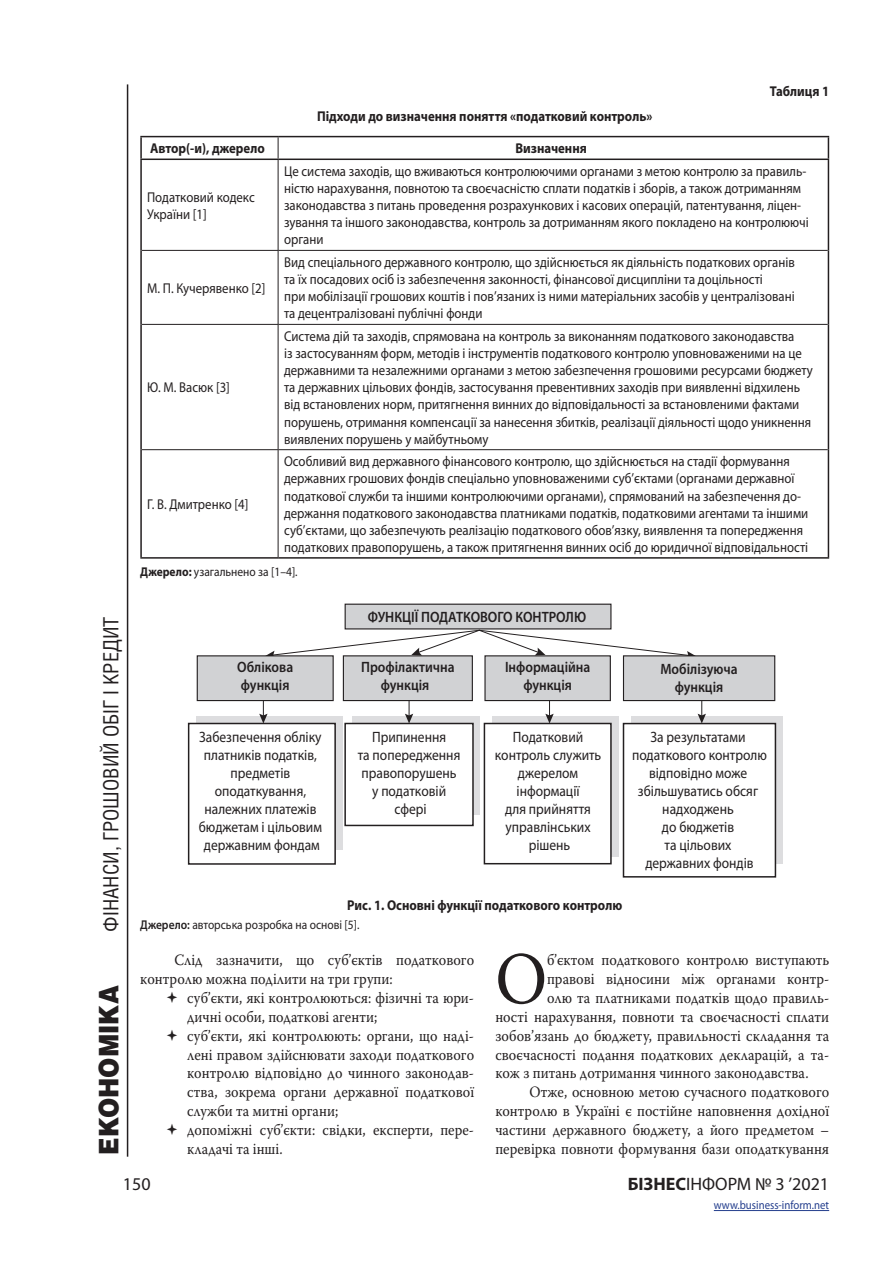
<style>
.page{position:relative;width:893px;height:1263px;background:#fff}
.page>*{position:absolute;margin:0;border:0;box-sizing:border-box;transform-origin:0 0}
.Osnova{font:73.05px "Warnock Pro";color:#231f20;scale:.9 1}
.t1{font:900 27px "Helios";color:#231f20;scale:.9 1}
.t2{font:21px "Helios Cond";color:#231f20}
.t3{font:18px "Myriad Pro";color:#231f20}
.Osnova-2{font:15.75px/18.9px "Warnock Pro";color:#231f20;scale:.9 1}
.Otstup{font:15.75px/18.9px "Warnock Pro";color:#231f20;scale:.9 1}
.t4{font:15px/18px "Myriad Pro";color:#231f20;text-align:center;scale:.9 1}
.t5{font:600 15px/18px "Myriad Pro";color:#231f20;text-align:center;scale:.9 1}
.Table{font:14.25px/17.1px "Myriad Pro";color:#231f20;scale:.9 1}
.Title_table{font:700 14.25px "Myriad Pro";color:#231f20;scale:.9 1}
.Table-2{font:700 14.25px "Myriad Pro";color:#231f20;scale:.9 1}
.Snoska{font:12.75px "Myriad Pro";color:#231f20;scale:.9 1}
.t6{font:12px "Myriad Pro";color:#253f8e;scale:.9 1}
.s1{font-weight:700}
.s2{font-weight:600}
</style>
<div class="page">
<hr style="left:127px;top:84px;width:1px;height:1073px;background:#231f20">
<hr style="left:714px;top:1210px;width:115px;height:1px;background:#253f8e">
<hr style="left:140px;top:160px;width:2px;height:90px;background:#231f20">
<hr style="left:828px;top:160px;width:1px;height:90px;background:#231f20">
<hr style="left:140px;top:250px;width:2px;height:74px;background:#231f20">
<hr style="left:828px;top:250px;width:1px;height:74px;background:#231f20">
<hr style="left:140px;top:324px;width:2px;height:126px;background:#231f20">
<hr style="left:828px;top:324px;width:1px;height:126px;background:#231f20">
<hr style="left:140px;top:450px;width:2px;height:107px;background:#231f20">
<hr style="left:828px;top:450px;width:1px;height:107px;background:#231f20">
<hr style="left:140px;top:557px;width:138px;height:2px;background:#231f20">
<hr style="left:278px;top:557px;width:551px;height:2px;background:#231f20">
<svg style="left:278px;top:137px;width:1px;height:22px"></svg>
<hr style="left:278px;top:160px;width:1px;height:90px;background:#231f20">
<hr style="left:142px;top:250px;width:136px;height:1px;background:#231f20">
<hr style="left:278px;top:250px;width:550px;height:1px;background:#231f20">
<hr style="left:278px;top:251px;width:1px;height:73px;background:#231f20">
<hr style="left:142px;top:324px;width:136px;height:1px;background:#231f20">
<hr style="left:278px;top:324px;width:550px;height:1px;background:#231f20">
<hr style="left:278px;top:325px;width:1px;height:124px;background:#231f20">
<hr style="left:142px;top:449px;width:136px;height:1px;background:#231f20">
<hr style="left:278px;top:449px;width:550px;height:1px;background:#231f20">
<hr style="left:278px;top:450px;width:1px;height:107px;background:#231f20">
<hr style="left:140px;top:136px;width:138px;height:1px;background:#231f20">
<hr style="left:140px;top:137px;width:2px;height:22px;background:#231f20">
<hr style="left:278px;top:136px;width:551px;height:1px;background:#231f20">
<svg style="left:828px;top:137px;width:1px;height:22px"></svg>
<hr style="left:140px;top:159px;width:138px;height:1px;background:#231f20">
<hr style="left:278px;top:159px;width:551px;height:1px;background:#231f20">
<svg style="left:353px;top:716px;width:127px;height:99px"></svg>
<div style="left:345px;top:723px;width:128px;height:102px;background:#fff"></div>
<div style="left:344px;top:723px;width:130px;height:103px;border:2px solid #231f20"></div>
<svg style="left:196px;top:716px;width:147px;height:133px;background:#d9d9db"></svg>
<div style="left:189px;top:723px;width:146px;height:141px;background:#fff"></div>
<div style="left:188px;top:723px;width:148px;height:142px;border:2px solid #231f20"></div>
<div style="left:492px;top:716px;width:126px;height:140px;background:#dddddf"></div>
<div style="left:484px;top:723px;width:127px;height:141px;background:#fff"></div>
<div style="left:484px;top:723px;width:128px;height:141px;border:2px solid #231f20"></div>
<svg style="left:267px;top:629px;width:427px;height:30px"></svg>
<svg style="left:631px;top:716px;width:152px;height:148px;background:#d8d7d9"></svg>
<div style="left:623px;top:723px;width:152px;height:154px;background:#fff"></div>
<div style="left:623px;top:723px;width:153px;height:154px;border:2px solid #231f20"></div>
<div style="left:345px;top:604px;width:266px;height:25px;background:#d1d2d4"></div>
<div style="left:345px;top:604px;width:266px;height:25px;border:1px solid #231f20"></div>
<div style="left:197px;top:656px;width:136px;height:44px;background:#d1d2d4"></div>
<div style="left:197px;top:655px;width:137px;height:46px;border:1px solid #231f20"></div>
<div style="left:343px;top:656px;width:129px;height:44px;background:#d1d2d4"></div>
<div style="left:343px;top:655px;width:130px;height:46px;border:1px solid #231f20"></div>
<div style="left:485px;top:656px;width:125px;height:44px;background:#d1d2d4"></div>
<div style="left:484px;top:655px;width:127px;height:46px;border:1px solid #231f20"></div>
<div style="left:623px;top:656px;width:152px;height:44px;background:#d1d2d4"></div>
<div style="left:623px;top:655px;width:152px;height:46px;border:1px solid #231f20"></div>
<svg style="left:259px;top:700px;width:9px;height:23px"></svg>
<svg style="left:405px;top:700px;width:8px;height:23px"></svg>
<svg style="left:545px;top:700px;width:9px;height:23px"></svg>
<svg style="left:698px;top:700px;width:8px;height:23px"></svg>
<p class="Title_table" style="left:317px;top:107px;width:374px">Підходи до визначення поняття «податковий контроль»</p>
<p class="Title_table" style="left:770px;top:82px;width:67px">Таблиця 1</p>
<p class="Table-2" style="left:150px;top:139px;width:129px">Автор(-и), джерело</p>
<p class="Table-2" style="left:515px;top:139px;width:81px">Визначення</p>
<p class="Table" style="left:147px;top:188px;width:121px">Податковий кодекс<br>України [1]</p>
<p class="Table" style="left:284px;top:162px;width:584px">Це система заходів, що вживаються контролюючими органами з метою контролю за правиль&shy;ністю нарахування, повнотою та своєчасністю сплати податків і зборів, а також дотриманням законодавства з питань проведення розрахункових і касових операцій, патентування, ліцен&shy;зування та іншого законодавства, контроль за дотриманням якого покладено на контролюючі органи</p>
<p class="Table" style="left:147px;top:279px;width:133px">М. П. Кучерявенко [2]</p>
<p class="Table" style="left:147px;top:379px;width:94px">Ю. М. Васюк [3]</p>
<p class="Table" style="left:284px;top:253px;width:569px">Вид спеціального державного контролю, що здійснюється як діяльність податкових органів та їх посадових осіб із забезпечення законності, фінансової дисципліни та доцільності<br>при мобілізації грошових коштів і пов’язаних із ними матеріальних засобів у централізовані та децентралізовані публічні фонди</p>
<p class="Table" style="left:284px;top:327px;width:589px">Система дій та заходів, спрямована на контроль за виконанням податкового законодавства<br>із застосуванням форм, методів і інструментів податкового контролю уповноваженими на це державними та незалежними органами з метою забезпечення грошовими ресурсами бюджету та державних цільових фондів, застосування превентивних заходів при виявленні відхилень від встановлених норм, притягнення винних до відповідальності за встановленими фактами порушень, отримання компенсації за нанесення збитків, реалізації діяльності щодо уникнення виявлених порушень у майбутньому</p>
<h3 class="t2" style="left:98px;top:931px;width:316px;rotate:-90deg">ФІНАНСИ, ГРОШОВИЙ ОБІГ І КРЕДИТ</h3>
<h2 class="t1" style="left:92px;top:1154px;width:189px;rotate:-90deg">ЕКОНОМІКА</h2>
<p class="Table" style="left:284px;top:453px;width:584px">Особливий вид державного фінансового контролю, що здійснюється на стадії формування державних грошових фондів спеціально уповноваженими суб’єктами (органами державної податкової служби та іншими контролюючими органами), спрямований на забезпечення до&shy;держання податкового законодавства платниками податків, податковими агентами та іншими суб’єктами, що забезпечують реалізацію податкового обов’язку, виявлення та попередження податкових правопорушень, а також притягнення винних осіб до юридичної відповідальності</p>
<p class="Snoska" style="left:140px;top:564px;width:176px"><span class="s1">Джерело:</span> узагальнено за [1–4].</p>
<p class="Table" style="left:147px;top:496px;width:114px">Г. В. Дмитренко [4]</p>
<p class="t5" style="left:368px;top:607px;width:244px">ФУНКЦІЇ ПОДАТКОВОГО КОНТРОЛЮ</p>
<p class="t5" style="left:237px;top:658px;width:64px;text-align:left">Облікова функція</p>
<p class="t5" style="left:361px;top:658px;width:105px">Профілактична функція</p>
<p class="t5" style="left:505px;top:658px;width:96px">Інформаційна функція</p>
<p class="t5" style="left:660px;top:659px;width:87px">Мобілізуюча функція</p>
<p class="t4" style="left:199px;top:728px;width:138px">Забезпечення обліку платників податків, предметів оподаткування, належних платежів бюджетам і цільовим державним фондам</p>
<p class="t4" style="left:358px;top:728px;width:115px">Припинення<br>та попередження правопорушень у податковій сфері</p>
<p class="t4" style="left:495px;top:728px;width:120px">Податковий контроль служить джерелом інформації<br>для прийняття управлінських рішень</p>
<p class="t4" style="left:632px;top:728px;width:151px">За результатами податкового контролю відповідно може збільшуватись обсяг надходжень<br>до бюджетів<br>та цільових державних фондів</p>
<p class="Title_table" style="left:347px;top:895px;width:307px">Рис. 1. Основні функції податкового контролю</p>
<p class="Snoska" style="left:140px;top:917px;width:245px"><span class="s2">Джерело:</span> авторська розробка на основі [5].</p>
<p class="Osnova-2" style="left:140px;top:950px;width:372px;text-indent:34px">Слід зазначити, що суб’єктів податкового контролю можна поділити на три групи:</p>
<p class="Otstup" style="left:187px;top:988px;width:320px">суб’єкти, які контролюються: фізичні та юри&shy;дичні особи, податкові агенти;</p>
<p class="Otstup" style="left:187px;top:1026px;width:320px;text-align:justify">суб’єкти, які контролюють: органи, що наді&shy;лені правом здійснювати заходи податкового контролю відповідно до чинного законодав&shy;ства, зокрема органи державної податкової служби та митні органи;</p>
<p class="Otstup" style="left:187px;top:1120px;width:320px">допоміжні суб’єкти: свідки, експерти, пере&shy;кладачі та інші.</p>
<p class="Osnova" style="left:495px;top:935px;width:59px">О</p>
<p class="Osnova-2" style="left:547px;top:950px;width:315px">б’єктом податкового контролю виступають</p>
<p class="Osnova-2" style="left:547px;top:969px;width:315px">правові відносини між органами контр-</p>
<p class="Osnova-2" style="left:547px;top:988px;width:315px">олю та платниками податків щодо правиль-</p>
<p class="Osnova-2" style="left:495px;top:1007px;width:372px">ності нарахування, повноти та своєчасності сплати</p>
<p class="Osnova-2" style="left:495px;top:1026px;width:372px">зобов’язань до бюджету, правильності складання та</p>
<p class="Osnova-2" style="left:495px;top:1044px;width:372px">своєчасності подання податкових декларацій, а та-</p>
<p class="Osnova-2" style="left:495px;top:1063px;width:349px">кож з питань дотримання чинного законодавства.</p>
<p class="Osnova-2" style="left:495px;top:1082px;width:372px;text-align:justify;text-indent:34px">Отже, основною метою сучасного податкового контролю в Україні є постійне наповнення дохідної частини державного бюджету, а його предметом – перевірка повноти формування бази оподаткування</p>
<p class="t3" style="left:123px;top:1173px;width:29px">150</p>
<p class="t3" style="left:628px;top:1173px;width:203px"><span class="s1">БІЗНЕС</span>ІНФОРМ № 3 ’2021</p>
<p class="t6" style="left:714px;top:1198px;width:130px">www.business-inform.net</p>
</div>
